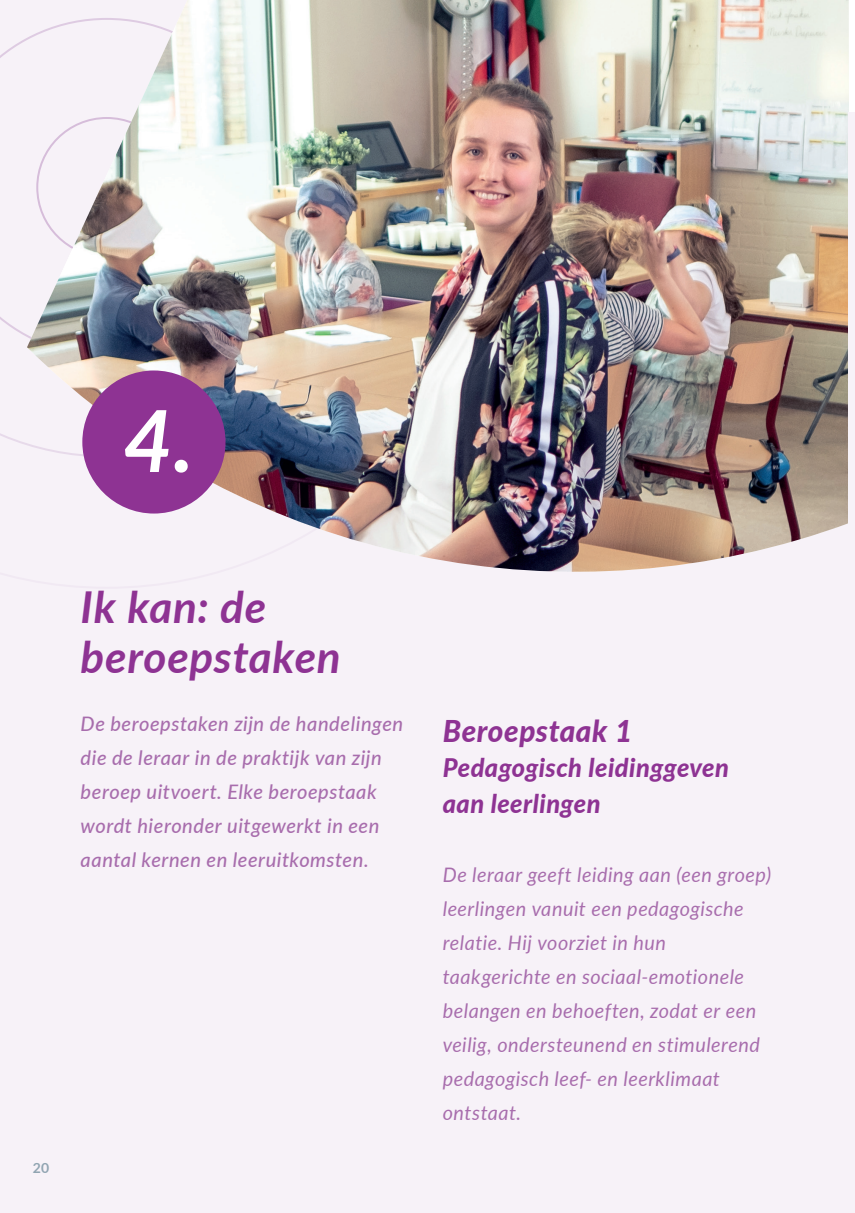
<style>
.page{position:relative;width:855px;height:1213px;background:#fff}
.page>*{position:absolute;margin:0;border:0;box-sizing:border-box;transform-origin:0 0}
.t1{font:italic 700 85.6px "Lato";color:#fff}
.t2{font:italic 700 44px/50px "Lato";letter-spacing:.015em;color:#8e3393}
.t3{font:italic 800 30px "Lato";letter-spacing:.02em;color:#8e3393}
.t4{font:italic 800 25.6px/35.4px "Lato";letter-spacing:.015em;color:#8e3393}
.t5{font:italic 20px/34px "Lato";letter-spacing:.025em;color:#a86dad}
.t6{font:italic 500 20px/34px "Lato";letter-spacing:.03em;color:#a86dad}
.t7{font:700 14px "Lato";color:#91a5b2}
</style>
<div class="page">
<div style="left:0;top:0;width:848px;height:1213px;background:#f7f2f8"></div>
<img style="left:27px;top:0;width:822px;height:572px">
<div style="left:82px;top:371px;width:143px;height:143px;background:#8e3393;border-radius:50%"></div>
<div style="left:848px;top:113px;width:6px;height:1100px;background:#f7f2f8"></div>
<h1 class="t1" style="left:123px;top:378px;width:72px">4.</h1>
<h2 class="t2" style="left:81px;top:580px;width:261px">Ik kan: de beroepstaken</h2>
<p class="t6" style="left:81px;top:706px;width:324px">De beroepstaken zijn de handelingen die de leraar in de praktijk van zijn beroep uitvoert. Elke beroepstaak wordt hieronder uitgewerkt in een aantal kernen en leeruitkomsten.</p>
<p class="t7" style="left:33px;top:1157px;width:18px">20</p>
<h3 class="t3" style="left:442px;top:709px;width:191px">Beroepstaak 1</h3>
<p class="t4" style="left:442px;top:749px;width:287px">Pedagogisch leidinggeven aan leerlingen</p>
<p class="t5" style="left:442px;top:857px;width:330px">De leraar geeft leiding aan (een groep) leerlingen vanuit een pedagogische relatie. Hij voorziet in hun taakgerichte en sociaal-emotionele belangen en behoeften, zodat er een veilig, ondersteunend en stimulerend pedagogisch leef- en leerklimaat ontstaat.</p>
</div>
